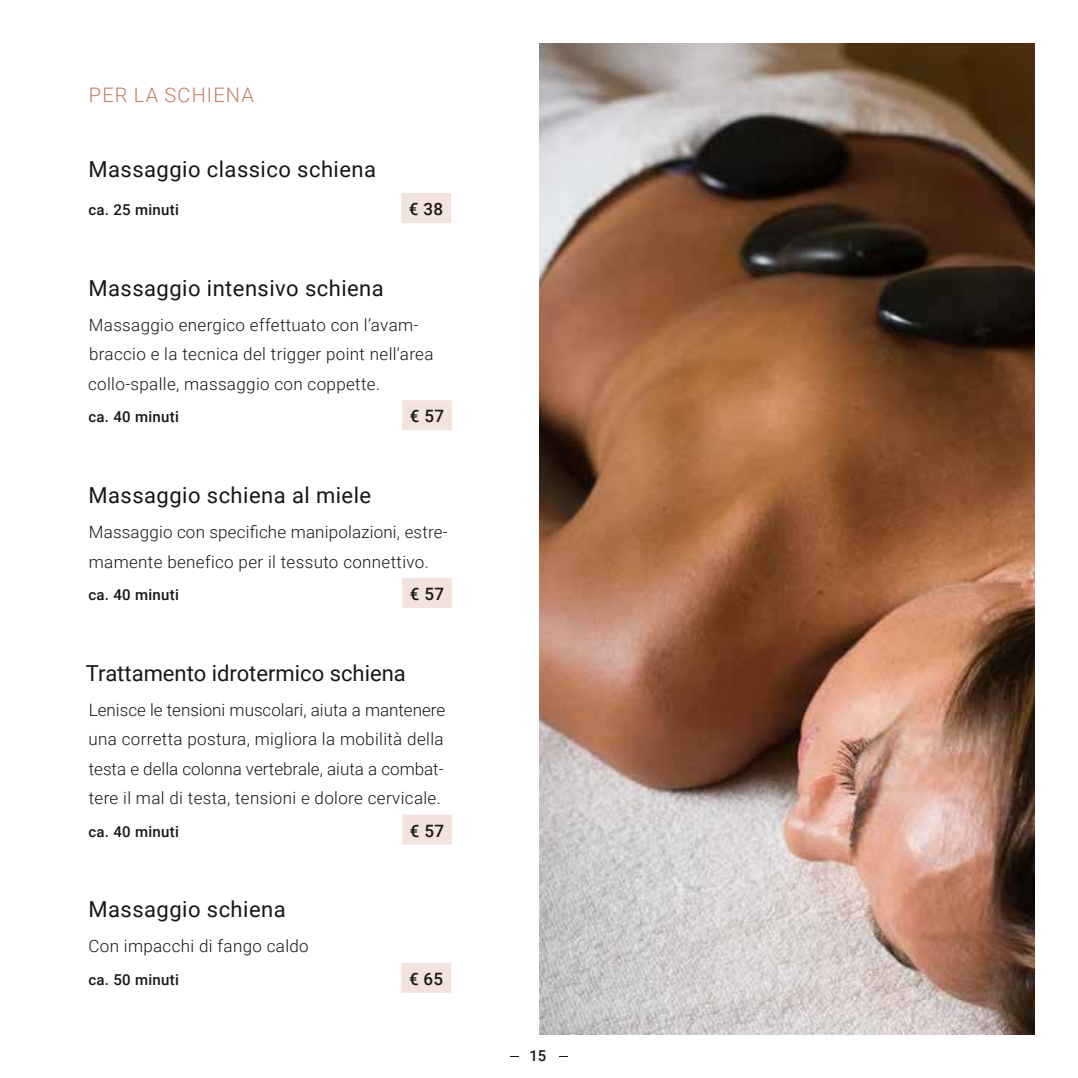
<style>
.page{position:relative;width:1078px;height:1078px;background:#fff}
.page>*{position:absolute;margin:0;border:0;box-sizing:border-box;transform-origin:0 0}
.t1{font:22px "Roboto";letter-spacing:.02em;color:#181716}
.t2{font:22px "Roboto";color:#181716}
.t3{font:300 20px "Roboto";letter-spacing:.055em;color:#c17e61}
.t4{font:300 17px/29.4px "Roboto";letter-spacing:.02em;color:#181716}
.t5{font:500 17px "Roboto";letter-spacing:.02em;color:#181716}
.t6{font:500 15px "Roboto";letter-spacing:.02em;color:#181716}
</style>
<div class="page">
<img style="left:539px;top:44px;width:494px;height:989px">
<div style="left:401px;top:193px;width:50px;height:30px;background:#f2e4dc"></div>
<div style="left:402px;top:400px;width:50px;height:30px;background:#f2e4dc"></div>
<div style="left:402px;top:578px;width:50px;height:30px;background:#f2e4dc"></div>
<div style="left:402px;top:814px;width:50px;height:30px;background:#f2e4dc"></div>
<div style="left:401px;top:962px;width:50px;height:30px;background:#f2e4dc"></div>
<p class="t3" style="left:89px;top:81px;width:166px">PER LA SCHIENA</p>
<p class="t1" style="left:88px;top:154px;width:289px">Massaggio classico schiena</p>
<p class="t6" style="left:88px;top:199px;width:92px">ca. 25 minuti</p>
<p class="t5" style="left:409px;top:197px;width:36px">€ 38</p>
<p class="t1" style="left:88px;top:272px;width:297px">Massaggio intensivo schiena</p>
<p class="t4" style="left:88px;top:309px;width:347px">Massaggio energico effettuato con l’avam&shy;braccio e la tecnica del trigger point nell’area collo-spalle, massaggio con coppette.</p>
<p class="t6" style="left:88px;top:406px;width:92px">ca. 40 minuti</p>
<p class="t5" style="left:410px;top:404px;width:36px">€ 57</p>
<p class="t1" style="left:88px;top:479px;width:284px">Massaggio schiena al miele</p>
<p class="t4" style="left:89px;top:516px;width:360px">Massaggio con specifiche manipolazioni, estre&shy;mamente benefico per il tessuto connettivo.</p>
<p class="t6" style="left:88px;top:584px;width:92px">ca. 40 minuti</p>
<p class="t5" style="left:410px;top:582px;width:36px">€ 57</p>
<p class="t2" style="left:86px;top:657px;width:321px">Trattamento idrotermico schiena</p>
<p class="t4" style="left:88px;top:694px;width:358px;text-align:justify">Lenisce le tensioni muscolari, aiuta a mantenere una corretta postura, migliora la mobilità della testa e della colonna vertebrale, aiuta a combat&shy;tere il mal di testa, tensioni e dolore cervicale.</p>
<p class="t6" style="left:88px;top:820px;width:92px">ca. 40 minuti</p>
<p class="t5" style="left:410px;top:818px;width:36px">€ 57</p>
<p class="t1" style="left:88px;top:893px;width:199px">Massaggio schiena</p>
<p class="t4" style="left:88px;top:930px;width:222px">Con impacchi di fango caldo</p>
<p class="t6" style="left:88px;top:968px;width:92px">ca. 50 minuti</p>
<p class="t5" style="left:409px;top:966px;width:36px">€ 65</p>
<p class="t6" style="left:529px;top:1045px;width:19px">15</p>
</div>
